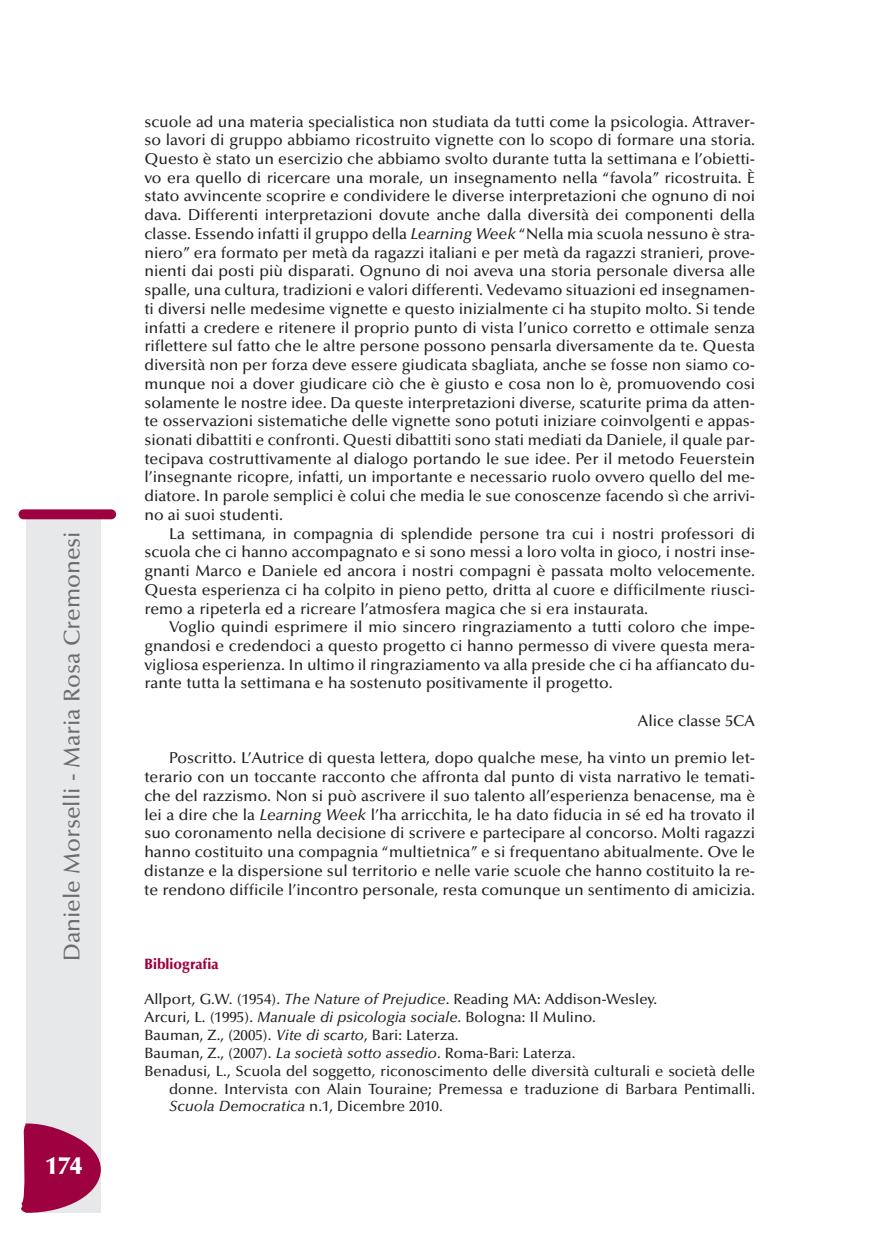
<style>
.page{position:relative;width:869px;height:1241px;background:#fff}
.page>*{position:absolute;margin:0;border:0;box-sizing:border-box;transform-origin:0 0}
.t1{font:900 24.5px "Optima";color:#fff}
.t2{font:500 22.75px "Optima";color:#6c6d70}
.t3{font:500 15.75px/18.7px "Optima";color:#231f20;text-align:justify}
.t4{font:500 14.88px "Optima";color:#231f20}
.t5{font:italic 500 14.88px "Optima";color:#231f20}
.t6{font:900 14.88px "Optima";color:#9d0140;scale:.95 1}
.s1{font-style:italic}
.s2{font-style:normal}
</style>
<div class="page">
<div style="left:27px;top:517px;width:74px;height:695px;background:#e7e8e9"></div>
<div style="left:19px;top:509px;width:97px;height:10px;background:#9d0140;border-radius:5px"></div>
<svg style="left:21px;top:1122px;width:80px;height:90px"></svg>
<h2 class="t2" style="left:63px;top:960px;width:431px;rotate:-90deg">Daniele Morselli - Maria Rosa Cremonesi</h2>
<h1 class="t1" style="left:45px;top:1155px;width:38px">174</h1>
<p class="t3" style="left:144px;top:113px;width:612px">scuole ad una materia specialistica non studiata da tutti come la psicologia. Attraver&shy;so lavori di gruppo abbiamo ricostruito vignette con lo scopo di formare una storia.<br>Questo è stato un esercizio che abbiamo svolto durante tutta la settimana e l’obietti&shy;vo era quello di ricercare una morale, un insegnamento nella “favola” ricostruita. È stato avvincente scoprire e condividere le diverse interpretazioni che ognuno di noi dava. Differenti interpretazioni dovute anche dalla diversità dei componenti della classe. Essendo infatti il gruppo della <span class="s1">Learning Week</span>“Nella mia scuola nessuno è stra&shy;niero” era formato per metà da ragazzi italiani e per metà da ragazzi stranieri, prove&shy;nienti dai posti più disparati. Ognuno di noi aveva una storia personale diversa alle spalle, una cultura, tradizioni e valori differenti. Vedevamo situazioni ed insegnamen&shy;ti diversi nelle medesime vignette e questo inizialmente ci ha stupito molto. Si tende infatti a credere e ritenere il proprio punto di vista l’unico corretto e ottimale senza riflettere sul fatto che le altre persone possono pensarla diversamente da te. Questa diversità non per forza deve essere giudicata sbagliata, anche se fosse non siamo co&shy;munque noi a dover giudicare ciò che è giusto e cosa non lo è, promuovendo cosi solamente le nostre idee. Da queste interpretazioni diverse, scaturite prima da atten&shy;te osservazioni sistematiche delle vignette sono potuti iniziare coinvolgenti e appas&shy;sionati dibattiti e confronti. Questi dibattiti sono stati mediati da Daniele, il quale par&shy;tecipava costruttivamente al dialogo portando le sue idee. Per il metodo Feuerstein l’insegnante ricopre, infatti, un importante e necessario ruolo ovvero quello del me&shy;diatore. In parole semplici è colui che media le sue conoscenze facendo sì che arrivi&shy;no ai suoi studenti.</p>
<p class="t3" style="left:144px;top:525px;width:612px;text-indent:25px">La settimana, in compagnia di splendide persone tra cui i nostri professori di scuola che ci hanno accompagnato e si sono messi a loro volta in gioco, i nostri inse&shy;gnanti Marco e Daniele ed ancora i nostri compagni è passata molto velocemente.<br>Questa esperienza ci ha colpito in pieno petto, dritta al cuore e difficilmente riusci&shy;remo a ripeterla ed a ricreare l’atmosfera magica che si era instaurata.</p>
<p class="t3" style="left:144px;top:619px;width:612px;text-indent:25px">Voglio quindi esprimere il mio sincero ringraziamento a tutti coloro che impe&shy;gnandosi e credendoci a questo progetto ci hanno permesso di vivere questa mera&shy;vigliosa esperienza. In ultimo il ringraziamento va alla preside che ci ha affiancato du&shy;rante tutta la settimana e ha sostenuto positivamente il progetto.</p>
<p class="t3" style="left:637px;top:712px;width:119px">Alice classe 5CA</p>
<p class="t3" style="left:144px;top:750px;width:612px;text-indent:25px">Poscritto. L’Autrice di questa lettera, dopo qualche mese, ha vinto un premio let&shy;terario con un toccante racconto che affronta dal punto di vista narrativo le temati&shy;che del razzismo. Non si può ascrivere il suo talento all’esperienza benacense, ma è lei a dire che la <span class="s1">Learning Week</span> l’ha arricchita, le ha dato fiducia in sé ed ha trovato il suo coronamento nella decisione di scrivere e partecipare al concorso. Molti ragazzi hanno costituito una compagnia “multietnica” e si frequentano abitualmente. Ove le distanze e la dispersione sul territorio e nelle varie scuole che hanno costituito la re&shy;te rendono difficile l’incontro personale, resta comunque un sentimento di amicizia.</p>
<p class="t6" style="left:144px;top:957px;width:79px">Bibliografia</p>
<p class="t4" style="left:144px;top:993px;width:514px">Allport, G.W. (1954). <span class="s1">The Nature of Prejudice</span>. Reading MA: Addison-Wesley.</p>
<p class="t4" style="left:144px;top:1011px;width:453px">Arcuri, L. (1995). <span class="s1">Manuale di psicologia sociale</span>. Bologna: Il Mulino.</p>
<p class="t4" style="left:144px;top:1029px;width:316px">Bauman, Z., (2005). <span class="s1">Vite di scarto</span>, Bari: Laterza.</p>
<p class="t4" style="left:144px;top:1046px;width:432px">Bauman, Z., (2007). <span class="s1">La società sotto assedio</span>. Roma-Bari: Laterza.</p>
<p class="t4" style="left:144px;top:1064px;width:612px">Benadusi, L., Scuola del soggetto, riconoscimento delle diversità culturali e società delle</p>
<p class="t4" style="left:169px;top:1082px;width:587px">donne. Intervista con Alain Touraine; Premessa e traduzione di Barbara Pentimalli.</p>
<p class="t5" style="left:169px;top:1100px;width:275px">Scuola Democratica <span class="s2">n.1, Dicembre 2010.</span></p>
</div>
